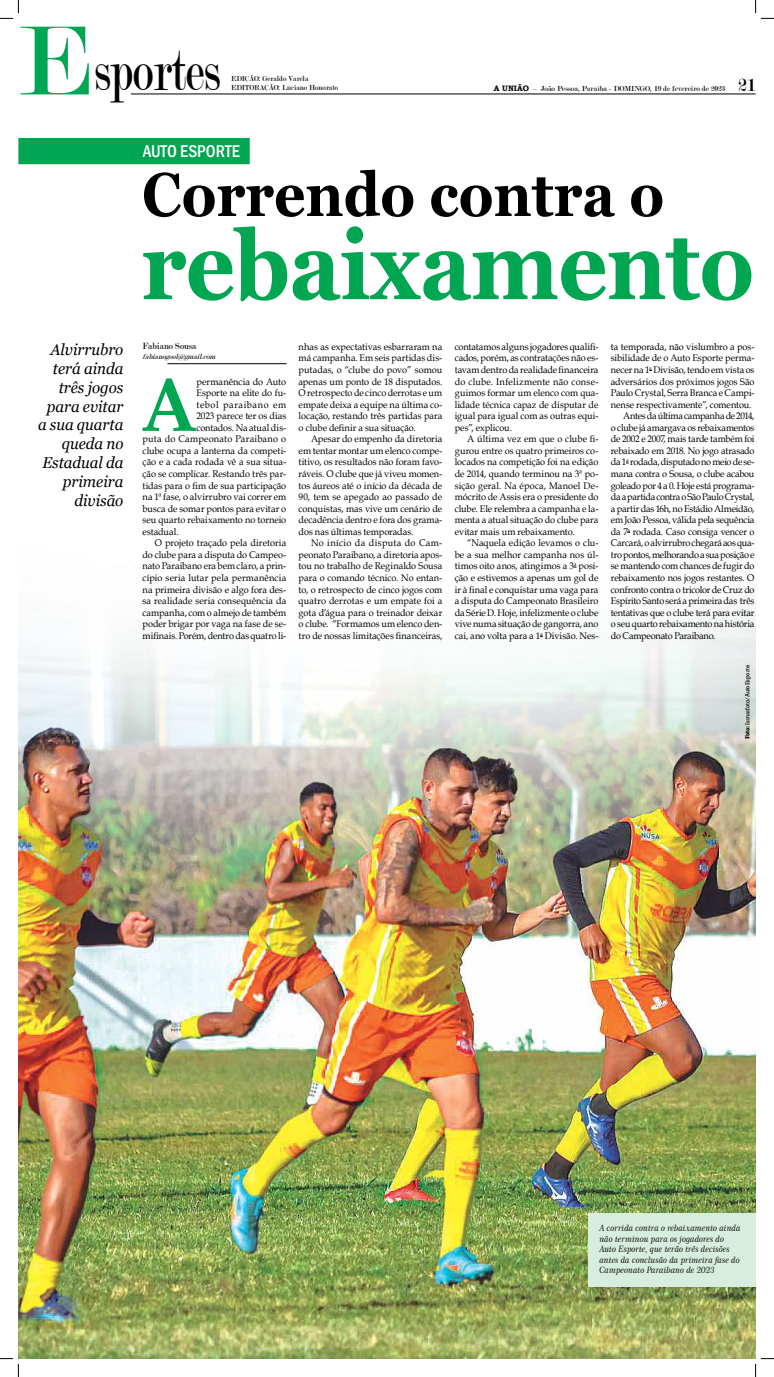
<style>
.page{position:relative;width:774px;height:1377px;background:#fff}
.page>*{position:absolute;margin:0;border:0;box-sizing:border-box;transform-origin:0 0}
.t1{font:700 96.25px "Georgia";letter-spacing:-.01em;color:#00a651;scale:.9 1}
.t2{font:700 76.12px "Book Antiqua";color:#00a651;scale:.95 1}
.t3{font:700 61.25px "Georgia";color:#000;scale:.9 1}
.t4{font:61.25px "Modern";color:#000;scale:.75 1}
.t5{font:19.25px "Modern";color:#000}
.t6{font:500 condensed 17.5px "Franklin Gothic";color:#fff}
.t7{font:italic 15.75px/18.9px "Georgia";color:#000;text-align:right;scale:.96 1}
.t8{font:9.62px/11.5px "Book Antiqua";letter-spacing:-.01em;color:#000;text-align:justify;scale:.95 1}
.t9{font:9.62px "Book Antiqua";letter-spacing:-.03em;color:#000;scale:.95 1}
.t10{font:9.62px "Book Antiqua";letter-spacing:-.035em;color:#000;scale:.95 1}
.t11{font:9.62px "Book Antiqua";letter-spacing:.02em;color:#000;scale:.95 1}
.t12{font:9.62px "Book Antiqua";letter-spacing:.01em;color:#000;scale:.95 1}
.t13{font:9.62px "Book Antiqua";letter-spacing:.015em;color:#000;scale:.95 1}
.t14{font:9.62px "Book Antiqua";letter-spacing:.06em;color:#000;scale:.95 1}
.t15{font:9.62px "Modern";color:#000;scale:.95 1}
.t16{font:8.75px/10.5px "Century 751 BT Italic B";letter-spacing:-.01em;color:#000;scale:.95 1}
.t17{font:7.88px "Modern";color:#000}
.t18{font:7.88px/9.5px "Modern";color:#000;scale:.95 1}
.t19{font:italic 7.88px "Modern";color:#000;scale:.95 1}
.t20{font:6.12px "Rockwell";letter-spacing:-.01em;color:#000;scale:.95 1}
.s1{font-size:105px;color:#00a651}
.s2{font-family:"Bookman Old Style";font-weight:700}
.s3{font-weight:700}
</style>
<div class="page">
<hr style="left:131px;top:94px;width:624px;height:1px;background:#000">
<img style="left:18px;top:462px;width:737px;height:896px">
<hr style="left:167px;top:363px;width:119px;height:1px;background:#000">
<div style="left:18px;top:138px;width:232px;height:26px;background:#00a651"></div>
<div style="left:587px;top:1212px;width:168px;height:74px;background:#d7eddd"></div>
<svg style="left:0;top:0;width:19px;height:19px"></svg>
<svg style="left:0;top:1357px;width:19px;height:19px"></svg>
<svg style="left:755px;top:0;width:18px;height:19px"></svg>
<svg style="left:754px;top:1357px;width:19px;height:19px"></svg>
<h3 class="t4" style="left:18px;top:40px;width:270px"><span class="s1">E</span>sportes</h3>
<p class="t18" style="left:231px;top:74px;width:114px">EDIÇÃO: Geraldo Varela<br>EDITORAÇÃO: Luciano Honorato</p>
<p class="t17" style="left:494px;top:84px;width:233px"><span class="s2">A UNIÃO</span> – João Pessoa, Paraíba - DOMINGO, 19 de fevereiro de 2023</p>
<h3 class="t5" style="left:738px;top:75px;width:19px">21</h3>
<h3 class="t6" style="left:143px;top:140px;width:97px">AUTO ESPORTE</h3>
<h3 class="t3" style="left:142px;top:155px;width:581px">Correndo contra o</h3>
<h3 class="t7" style="left:38px;top:340px;width:90px">Alvirrubro terá ainda três jogos para evitar a sua quarta queda no<br>Estadual da primeira divisão</h3>
<h1 class="t1" style="left:141px;top:204px;width:682px">rebaixamento</h1>
<p class="t15" style="left:142px;top:341px;width:58px">Fabiano Sousa</p>
<p class="t19" style="left:142px;top:352px;width:80px">fabianogool@gmail.com</p>
<h2 class="t2" style="left:140px;top:353px;width:61px">A</h2>
<p class="t8" style="left:196px;top:375px;width:96px">permanência do Auto</p>
<p class="t8" style="left:196px;top:387px;width:96px">Esporte na elite do fu-</p>
<p class="t14" style="left:196px;top:397px;width:96px">tebol paraibano em</p>
<p class="t8" style="left:196px;top:410px;width:96px">2023 parece ter os dias</p>
<p class="t8" style="left:196px;top:421px;width:96px">contados. Na atual dis-</p>
<p class="t13" style="left:142px;top:432px;width:153px">puta do Campeonato Paraibano o</p>
<p class="t8" style="left:142px;top:444px;width:153px">clube ocupa a lanterna da competi-</p>
<p class="t8" style="left:142px;top:456px;width:153px">ção e a cada rodada vê a sua situa-</p>
<p class="t8" style="left:142px;top:467px;width:153px">ção se complicar. Restando três par-</p>
<p class="t8" style="left:142px;top:479px;width:153px">tidas para o fim de sua participação</p>
<p class="t8" style="left:142px;top:491px;width:153px">na 1ª fase, o alvirrubro vai correr em</p>
<p class="t8" style="left:142px;top:502px;width:153px">busca de somar pontos para evitar o</p>
<p class="t8" style="left:142px;top:514px;width:153px">seu quarto rebaixamento no torneio</p>
<p class="t8" style="left:142px;top:525px;width:39px">estadual.</p>
<p class="t8" style="left:155px;top:537px;width:140px">O projeto traçado pela diretoria</p>
<p class="t8" style="left:142px;top:548px;width:153px">do clube para a disputa do Campeo-</p>
<p class="t8" style="left:142px;top:560px;width:153px">nato Paraibano era bem claro, a prin-</p>
<p class="t11" style="left:142px;top:571px;width:153px">cípio seria lutar pela permanência</p>
<p class="t8" style="left:142px;top:583px;width:153px">na primeira divisão e algo fora des-</p>
<p class="t12" style="left:142px;top:594px;width:153px">sa realidade seria consequência da</p>
<p class="t8" style="left:142px;top:606px;width:153px">campanha, com o almejo de também</p>
<p class="t8" style="left:142px;top:618px;width:153px">poder brigar por vaga na fase de se-</p>
<p class="t8" style="left:142px;top:629px;width:153px">mifinais. Porém, dentro das quatro li-</p>
<p class="t8" style="left:298px;top:340px;width:153px">nhas as expectativas esbarraram na má campanha. Em seis partidas dis&shy;putadas, o “clube do povo” somou apenas um ponto de 18 disputados.<br>O retrospecto de cinco derrotas e um empate deixa a equipe na última co&shy;locação, restando três partidas para o clube definir a sua situação.</p>
<p class="t8" style="left:298px;top:433px;width:153px;text-indent:12px">Apesar do empenho da diretoria em tentar montar um elenco compe&shy;titivo, os resultados não foram favo&shy;ráveis. O clube que já viveu momen&shy;tos áureos até o início da década de 90, tem se apegado ao passado de conquistas, mas vive um cenário de decadência dentro e fora dos grama&shy;dos nas últimas temporadas.</p>
<p class="t8" style="left:298px;top:537px;width:153px;text-indent:12px">No início da disputa do Cam&shy;peonato Paraibano, a diretoria apos&shy;tou no trabalho de Reginaldo Sousa para o comando técnico. No entan&shy;to, o retrospecto de cinco jogos com quatro derrotas e um empate foi a gota d’água para o treinador deixar o clube. “Formamos um elenco den&shy;tro de nossas limitações financeiras,</p>
<p class="t8" style="left:454px;top:340px;width:153px">contatamos alguns jogadores qualifi&shy;cados, porém, as contratações não es&shy;tavam dentro da realidade financeira do clube. Infelizmente não conse&shy;guimos formar um elenco com qua&shy;lidade técnica capaz de disputar de igual para igual com as outras equi&shy;pes”, explicou.</p>
<p class="t8" style="left:454px;top:433px;width:153px;text-indent:12px">A última vez em que o clube fi&shy;gurou entre os quatro primeiros co&shy;locados na competição foi na edição de 2014, quando terminou na 3ª po&shy;sição geral. Na época, Manoel De&shy;mócrito de Assis era o presidente do clube. Ele relembra a campanha e la&shy;menta a atual situação do clube para evitar mais um rebaixamento.</p>
<p class="t8" style="left:454px;top:537px;width:153px;text-indent:12px">“Naquela edição levamos o clu&shy;be a sua melhor campanha nos úl&shy;timos oito anos, atingimos a 3<sup>a</sup> posi&shy;ção e estivemos a apenas um gol de ir à final e conquistar uma vaga para a disputa do Campeonato Brasileiro da Série D. Hoje, infelizmente o clube vive numa situação de gangorra, ano cai, ano volta para a 1<sup>a</sup> Divisão. Nes-</p>
<p class="t8" style="left:610px;top:340px;width:153px">ta temporada, não vislumbro a pos-</p>
<p class="t8" style="left:610px;top:352px;width:153px">sibilidade de o Auto Esporte perma-</p>
<p class="t8" style="left:610px;top:364px;width:153px">necer na 1<sup>a</sup> Divisão, tendo em vista os</p>
<p class="t8" style="left:610px;top:375px;width:153px">adversários dos próximos jogos São</p>
<p class="t8" style="left:610px;top:387px;width:153px">Paulo Crystal, Serra Branca e Campi-</p>
<p class="t8" style="left:610px;top:398px;width:150px">nense respectivamente”, comentou.</p>
<p class="t9" style="left:623px;top:409px;width:140px">Antes da última campanha de 2014,</p>
<p class="t8" style="left:610px;top:421px;width:153px">o clube já amargava os rebaixamentos</p>
<p class="t8" style="left:610px;top:433px;width:153px">de 2002 e 2007, mais tarde também foi</p>
<p class="t9" style="left:610px;top:444px;width:153px">rebaixado em 2018. No jogo atrasado</p>
<p class="t8" style="left:610px;top:456px;width:153px">da 1<sup>a</sup> rodada, disputado no meio de se-</p>
<p class="t8" style="left:610px;top:467px;width:153px">mana contra o Sousa, o clube acabou</p>
<p class="t8" style="left:610px;top:479px;width:153px">goleado por 4 a 0. Hoje está programa-</p>
<p class="t10" style="left:610px;top:490px;width:153px">da a partida contra o São Paulo Crystal,</p>
<p class="t8" style="left:610px;top:502px;width:153px">a partir das 16h, no Estádio Almeidão,</p>
<p class="t8" style="left:610px;top:514px;width:153px">em João Pessoa, válida pela sequência</p>
<p class="t8" style="left:610px;top:525px;width:153px">da 7<sup>a</sup> rodada. Caso consiga vencer o</p>
<p class="t8" style="left:610px;top:537px;width:153px">Carcará, o alvirrubro chegará aos qua-</p>
<p class="t10" style="left:610px;top:548px;width:153px">tro pontos, melhorando a sua posição e</p>
<p class="t8" style="left:610px;top:560px;width:153px">se mantendo com chances de fugir do</p>
<p class="t8" style="left:610px;top:571px;width:153px">rebaixamento nos jogos restantes. O</p>
<p class="t9" style="left:610px;top:582px;width:153px">confronto contra o tricolor de Cruz do</p>
<p class="t8" style="left:610px;top:595px;width:153px">Espírito Santo será a primeira das três</p>
<p class="t8" style="left:610px;top:606px;width:153px">tentativas que o clube terá para evitar</p>
<p class="t8" style="left:610px;top:618px;width:153px">o seu quarto rebaixamento na história</p>
<p class="t8" style="left:610px;top:629px;width:112px">do Campeonato Paraibano.</p>
<p class="t20" style="left:743px;top:739px;width:80px;rotate:-90deg"><span class="s3">Foto:</span> Ismarfoto/AutoEsporte</p>
<p class="t16" style="left:599px;top:1222px;width:150px">A corrida contra o rebaixamento ainda não terminou para os jogadores do Auto Esporte, que terão três decisões antes da conclusão da primeira fase do Campeonato Paraibano de 2023</p>
</div>
